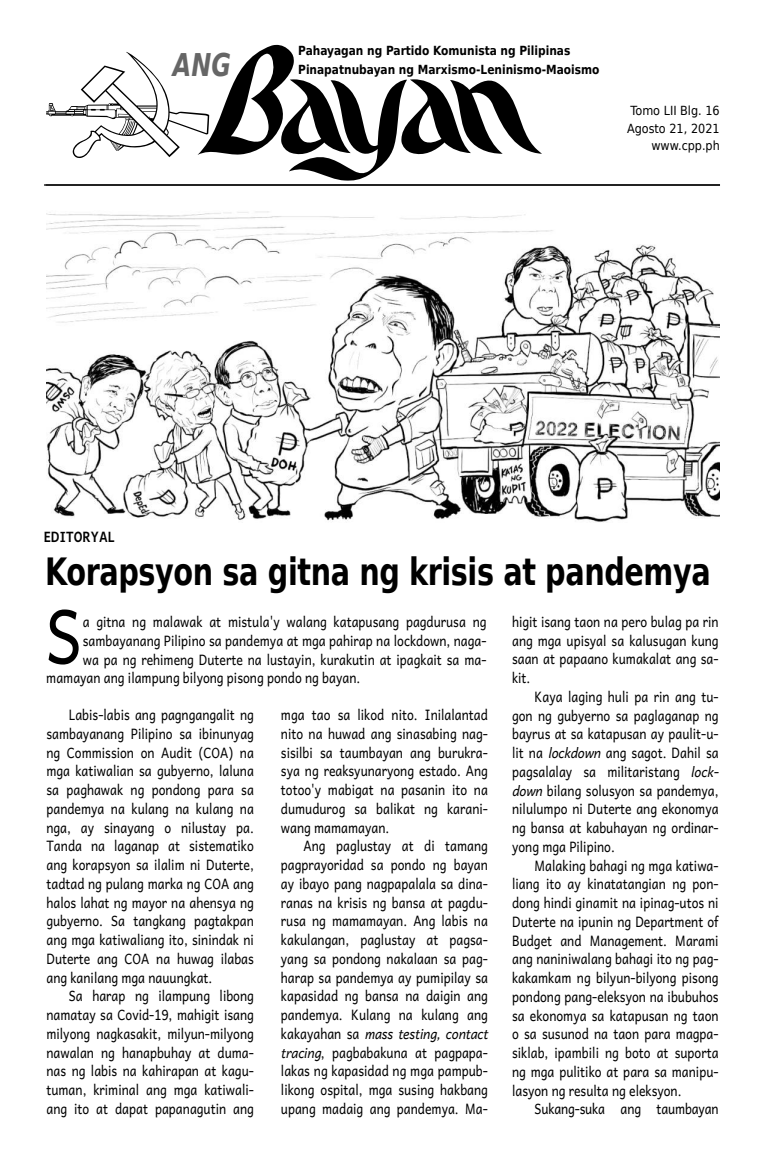
<style>
.page{position:relative;width:765px;height:1170px;background:#fff}
.page>*{position:absolute;margin:0;border:0;box-sizing:border-box;transform-origin:0 0}
.t1{font:74.62px "Andika New Basic";color:#000;scale:.85 1}
.t2{font:700 37.5px "DejaVu Sans Condensed";letter-spacing:-.01em;color:#000;scale:.85 1}
.t3{font:italic 700 31.25px "DejaVu Sans Condensed";color:#666;scale:.85 1}
.t4{font:14.38px/18.8px "Andika New Basic";color:#000;text-align:justify;scale:.85 1}
.t5{font:700 14.38px "Andika New Basic";color:#000;scale:.85 1}
.t6{font:700 12.5px/18.8px "DejaVu Sans";color:#000;scale:.85 1}
.t7{font:12.5px/17.5px "DejaVu Sans";color:#000;text-align:right;scale:.9 1}
.s1{font-style:italic}
</style>
<div class="page">
<svg style="left:46px;top:52px;width:151px;height:106px"></svg>
<hr style="left:44px;top:184px;width:676px;height:2px;background:#000">
<svg style="left:197px;top:45px;width:345px;height:136px"></svg>
<img style="left:46px;top:211px;width:673px;height:311px">
<h3 class="t3" style="left:173px;top:41px;width:70px">ANG</h3>
<p class="t6" style="left:298px;top:41px;width:356px">Pahayagan ng Partido Komunista ng Pilipinas<br>Pinapatnubayan ng Marxismo-Leninismo-Maoismo</p>
<p class="t7" style="left:627px;top:102px;width:105px">Tomo LII Blg. 16<br>Agosto 21, 2021 www.cpp.ph</p>
<p class="t5" style="left:44px;top:529px;width:85px">EDITORYAL</p>
<h2 class="t2" style="left:45px;top:541px;width:785px">Ko rap syon sa git na ng krisis at pan dem ya</h2>
<h1 class="t1" style="left:46px;top:598px;width:44px">S</h1>
<p class="t4" style="left:83px;top:613px;width:477px">a git na ng ma la wak at mis tu la'y wa lang ka ta pu sang pag du ru sa ng</p>
<p class="t4" style="left:512px;top:613px;width:245px">hi git isang taon na pe ro bu lag pa rin ang mga upi syal sa ka lu su gan kung saan at pa paa no ku ma ka lat ang sa ‐ kit.</p>
<p class="t4" style="left:512px;top:688px;width:245px;text-indent:23px">Ka ya la ging hu li pa rin ang tu ‐ gon ng gub yer no sa pag la ga nap ng bay rus at sa ka ta pu san ay pau lit-u ‐ lit na <span class="s1">lockdown</span> ang sa got. Da hil sa pag sa la lay sa mi li ta ris tang <span class="s1">lock ‐ down</span> bi lang so lu syon sa pan dem ya, ni lu lum po ni Du ter te ang eko nom ya ng ban sa at ka bu ha yan ng or di nar ‐ yong mga Pi li pi no.</p>
<p class="t4" style="left:512px;top:857px;width:245px;text-indent:23px">Ma la king ba ha gi ng mga ka ti wa ‐ li ang ito ay ki na ta ta ngi an ng pon ‐ dong hin di gi na mit na ipi nag-u tos ni Du ter te na ipu nin ng De partment of Bud get and Ma na ge ment. Ma ra mi ang na ni ni wa lang ba ha gi ito ng pag ‐ ka kam kam ng bil yun-bil yong pi song pon dong pang-e lek syon na ibu bu hos sa eko nom ya sa ka ta pu san ng taon o sa su su nod na taon pa ra mag pa ‐ sik lab, ipam bi li ng bo to at su por ta ng mga pu li ti ko at pa ra sa ma ni pu ‐ la syon ng re sul ta ng elek syo n.</p>
<p class="t4" style="left:535px;top:1101px;width:218px">Su kang-su ka ang taum ba yan</p>
<p class="t4" style="left:83px;top:632px;width:476px">sam ba ya nang Pi li pi no sa pan dem ya at mga pa hi rap na lockdown, na ga ‐</p>
<p class="t4" style="left:83px;top:651px;width:476px">wa pa ng re hi meng Du ter te na lus ta yin, ku ra ku tin at ipag ka it sa ma ‐</p>
<p class="t4" style="left:46px;top:669px;width:371px">ma ma yan ang ilam pung bil yong pi song pon do ng ba yan.</p>
<p class="t4" style="left:46px;top:706px;width:246px;text-indent:23px">La bis-la bis ang pag nga nga lit ng sam ba ya nang Pi li pi no sa ibi nun yag ng Com mis si on on Au dit (COA) na mga ka ti wa li an sa gub yer no, la lu na sa pag ha wak ng pon dong pa ra sa pan dem ya na ku lang na ku lang na nga, ay si na yang o ni lus tay pa.<br>Tan da na la ga nap at sis te ma ti ko ang ko rap syon sa ila lim ni Du ter te, tad tad ng pu lang mar ka ng COA ang ha los la hat ng ma yor na ahen sya ng gub yer no. Sa tang kang pag tak pan ang mga ka ti wa li ang ito, si nin dak ni Du ter te ang COA na hu wag ila bas ang ka ni lang mga nauung kat.</p>
<p class="t4" style="left:46px;top:987px;width:246px;text-indent:23px">Sa ha rap ng ilam pung li bong na ma tay sa Covid-19, ma hi git isang mil yong nag ka sa kit, mil yun-mil yong na wa lan ng ha nap bu hay at du ma ‐ nas ng la bis na ka hi ra pan at ka gu ‐ tu man, kri mi nal ang mga ka ti wa li ‐ ang ito at da pat pa pa na gu tin ang</p>
<p class="t4" style="left:281px;top:706px;width:245px">mga tao sa li kod ni to. Ini la lan tad ni to na hu wad ang si na sa bing nag ‐ si sil bi sa taum ba yan ang bu ruk ra ‐ sya ng reak syu nar yong es ta do. Ang to too'y ma bi gat na pa sa nin ito na du mu du rog sa ba li kat ng ka ra ni ‐ wang ma ma ma yan.</p>
<p class="t4" style="left:281px;top:837px;width:245px;text-indent:23px">Ang pag lus tay at di ta mang pagpra yo ri dad sa pon do ng ba yan ay iba yo pang nag pa pa la la sa di na ‐ ra nas na kri sis ng ban sa at pag du ‐ ru sa ng ma ma ma yan. Ang la bis na ka ku la ngan, pag lus tay at pag sa ‐ yang sa pon dong na ka la an sa pag ‐ ha rap sa pan dem ya ay pu mi pi lay sa ka pa si dad ng ban sa na dai gin ang pan dem ya. Ku lang na ku lang ang ka ka ya han sa <span class="s1">mass tes ting, con tact tracing</span>, pag ba ba ku na at pag pa pa ‐ la kas ng ka pa si dad ng mga pam pub ‐ li kong os pi tal, mga su sing hak bang upang ma da ig ang pan dem ya. Ma ‐</p>
</div>
